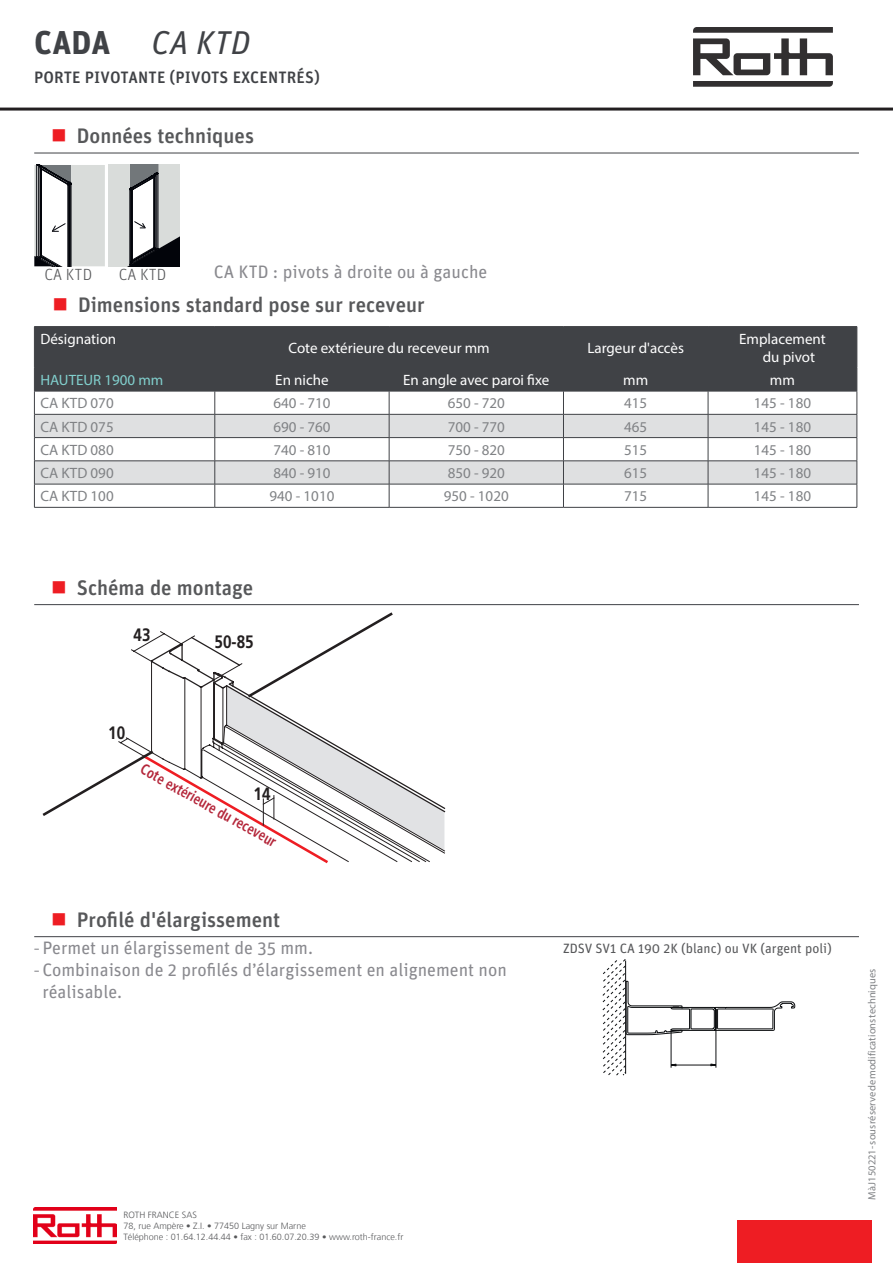
<style>
.page{position:relative;width:893px;height:1263px;background:#fff}
.page>*{position:absolute;margin:0;border:0;box-sizing:border-box;transform-origin:0 0}
.t1{font:italic 33px "Unit OT";color:#404246}
.t2{font:500 21px "Unit OT";color:#57585a}
.paragraphe{font:18px/21.6px "Unit OT";color:#89898e}
.t3{font:700 18px "Frutiger";color:#231f20;scale:.85 1}
.titre__2ème_ligne{font:500 16.5px "Unit OT";letter-spacing:.01em;color:#404246}
.petite_note_schéma{font:300 16.2px "Unit OT";color:#57585a}
.t4{font:700 condensed 15.45px "Frutiger LT";color:#b4263a;scale:.85 1}
.t5{font:15px "Myriad Pro";color:#808285}
.t6{font:15px/18px "Myriad Pro";color:#fff}
.t7{font:15px "Myriad Pro";color:#81cfcd}
.grande_note_schéma{font:13.5px "Unit OT";color:#57585a}
.t8{font:10.5px "Myriad Pro";letter-spacing:.005em;color:#808285}
.t9{font:300 9px "Frutiger";color:#57585a}
.s1{font-weight:700;font-style:normal}
.s2{font-family:"Frutiger";font-weight:300}
</style>
<div class="page">
<img style="left:34px;top:1208px;width:83px;height:35px">
<svg style="left:0;top:75px;width:893px;height:36px"></svg>
<div style="left:35px;top:327px;width:822px;height:64px;background:#404246"></div>
<svg style="left:35px;top:415px;width:822px;height:69px;fill:#dfe0e1"></svg>
<hr style="left:34px;top:326px;width:181px;height:1px;background:#404246">
<hr style="left:34px;top:327px;width:1px;height:41px;background:#404246">
<hr style="left:215px;top:326px;width:174px;height:1px;background:#404246">
<hr style="left:215px;top:327px;width:1px;height:41px;background:#404246">
<hr style="left:389px;top:326px;width:174px;height:1px;background:#404246">
<hr style="left:563px;top:326px;width:145px;height:1px;background:#404246">
<hr style="left:563px;top:327px;width:1px;height:41px;background:#404246">
<hr style="left:708px;top:326px;width:149px;height:1px;background:#404246">
<hr style="left:708px;top:327px;width:1px;height:41px;background:#404246">
<hr style="left:857px;top:327px;width:1px;height:41px;background:#404246">
<hr style="left:34px;top:368px;width:181px;height:1px;background:#404246">
<hr style="left:215px;top:368px;width:174px;height:1px;background:#404246">
<hr style="left:389px;top:368px;width:174px;height:1px;background:#404246">
<hr style="left:563px;top:368px;width:145px;height:1px;background:#404246">
<hr style="left:708px;top:368px;width:149px;height:1px;background:#404246">
<hr style="left:34px;top:391px;width:181px;height:1px;background:#404246">
<hr style="left:215px;top:391px;width:174px;height:1px;background:#404246">
<hr style="left:389px;top:391px;width:174px;height:1px;background:#404246">
<hr style="left:563px;top:391px;width:145px;height:1px;background:#404246">
<hr style="left:708px;top:391px;width:149px;height:1px;background:#404246">
<hr style="left:34px;top:414px;width:181px;height:1px;background:#404246">
<hr style="left:215px;top:414px;width:174px;height:1px;background:#404246">
<hr style="left:389px;top:414px;width:174px;height:1px;background:#404246">
<hr style="left:563px;top:414px;width:145px;height:1px;background:#404246">
<hr style="left:708px;top:414px;width:149px;height:1px;background:#404246">
<hr style="left:34px;top:437px;width:181px;height:1px;background:#404246">
<hr style="left:215px;top:437px;width:174px;height:1px;background:#404246">
<hr style="left:389px;top:437px;width:174px;height:1px;background:#404246">
<hr style="left:563px;top:437px;width:145px;height:1px;background:#404246">
<hr style="left:708px;top:437px;width:149px;height:1px;background:#404246">
<hr style="left:34px;top:461px;width:181px;height:1px;background:#404246">
<hr style="left:215px;top:461px;width:174px;height:1px;background:#404246">
<hr style="left:389px;top:461px;width:174px;height:1px;background:#404246">
<hr style="left:563px;top:461px;width:145px;height:1px;background:#404246">
<hr style="left:708px;top:461px;width:149px;height:1px;background:#404246">
<hr style="left:34px;top:484px;width:181px;height:1px;background:#404246">
<svg style="left:34px;top:369px;width:1px;height:138px"></svg>
<hr style="left:215px;top:484px;width:174px;height:1px;background:#404246">
<svg style="left:215px;top:369px;width:1px;height:138px"></svg>
<hr style="left:389px;top:484px;width:174px;height:1px;background:#404246">
<svg style="left:389px;top:369px;width:1px;height:138px"></svg>
<hr style="left:563px;top:484px;width:145px;height:1px;background:#404246">
<svg style="left:563px;top:369px;width:1px;height:138px"></svg>
<hr style="left:708px;top:484px;width:149px;height:1px;background:#404246">
<svg style="left:708px;top:369px;width:1px;height:138px"></svg>
<svg style="left:857px;top:368px;width:1px;height:139px"></svg>
<hr style="left:34px;top:507px;width:181px;height:1px;background:#404246">
<hr style="left:215px;top:507px;width:174px;height:1px;background:#404246">
<hr style="left:389px;top:507px;width:174px;height:1px;background:#404246">
<hr style="left:563px;top:507px;width:145px;height:1px;background:#404246">
<hr style="left:708px;top:507px;width:149px;height:1px;background:#404246">
<hr style="left:34px;top:153px;width:825px;height:1px;background:#404246">
<hr style="left:34px;top:604px;width:825px;height:1px;background:#404246">
<hr style="left:34px;top:936px;width:825px;height:1px;background:#404246">
<svg style="left:43px;top:612px;width:350px;height:204px"></svg>
<svg style="left:118px;top:631px;width:327px;height:232px"></svg>
<div style="left:737px;top:1220px;width:134px;height:43px;background:#ee1d23"></div>
<svg style="left:693px;top:81px;width:140px;height:6px"></svg>
<svg style="left:693px;top:27px;width:140px;height:48px"></svg>
<div style="left:71px;top:165px;width:34px;height:101px;background:#d9dcda"></div>
<svg style="left:34px;top:165px;width:38px;height:101px"></svg>
<svg style="left:109px;top:165px;width:70px;height:101px"></svg>
<svg style="left:602px;top:959px;width:193px;height:117px"></svg>
<p class="t1" style="left:34px;top:22px;width:218px"><span class="s1">CADA</span> CA KTD</p>
<p class="titre__2ème_ligne" style="left:34px;top:67px;width:287px">PORTE PIVOTANTE (PIVOTS EXCENTRÉS)</p>
<p class="t2" style="left:77px;top:122px;width:179px">Données techniques</p>
<p class="paragraphe" style="left:214px;top:261px;width:275px">CA KTD : pivots à droite ou à gauche</p>
<p class="t2" style="left:78px;top:291px;width:348px">Dimensions standard pose sur receveur</p>
<p class="petite_note_schéma" style="left:44px;top:265px;width:49px">CA KTD</p>
<p class="petite_note_schéma" style="left:119px;top:265px;width:49px">CA KTD</p>
<p class="t6" style="left:40px;top:330px;width:77px">Désignation</p>
<p class="t6" style="left:288px;top:339px;width:203px">Cote extérieure du receveur mm</p>
<p class="t6" style="left:587px;top:339px;width:98px">Largeur d'accès</p>
<p class="t6" style="left:763px;top:330px;width:65px;text-indent:-24px">Emplacement du pivot</p>
<p class="t7" style="left:40px;top:371px;width:125px">HAUTEUR 1900 mm</p>
<p class="t6" style="left:275px;top:371px;width:55px">En niche</p>
<p class="t6" style="left:403px;top:371px;width:148px">En angle avec paroi fixe</p>
<p class="t6" style="left:623px;top:371px;width:27px">mm</p>
<p class="t6" style="left:770px;top:371px;width:27px">mm</p>
<p class="t5" style="left:40px;top:394px;width:75px">CA KTD 070</p>
<p class="t5" style="left:273px;top:394px;width:59px">640 - 710</p>
<p class="t5" style="left:448px;top:394px;width:59px">650 - 720</p>
<p class="t5" style="left:624px;top:394px;width:25px">415</p>
<p class="t5" style="left:754px;top:394px;width:59px">145 - 180</p>
<p class="t5" style="left:40px;top:417px;width:75px">CA KTD 075</p>
<p class="t5" style="left:273px;top:417px;width:59px">690 - 760</p>
<p class="t5" style="left:448px;top:417px;width:59px">700 - 770</p>
<p class="t5" style="left:624px;top:417px;width:25px">465</p>
<p class="t5" style="left:754px;top:417px;width:59px">145 - 180</p>
<p class="t5" style="left:40px;top:441px;width:75px">CA KTD 080</p>
<p class="t5" style="left:273px;top:441px;width:59px">740 - 810</p>
<p class="t5" style="left:448px;top:441px;width:59px">750 - 820</p>
<p class="t5" style="left:624px;top:441px;width:25px">515</p>
<p class="t5" style="left:754px;top:441px;width:59px">145 - 180</p>
<p class="t5" style="left:40px;top:464px;width:75px">CA KTD 090</p>
<p class="t5" style="left:273px;top:464px;width:59px">840 - 910</p>
<p class="t5" style="left:448px;top:464px;width:59px">850 - 920</p>
<p class="t5" style="left:624px;top:464px;width:25px">615</p>
<p class="t5" style="left:754px;top:464px;width:59px">145 - 180</p>
<p class="t5" style="left:40px;top:487px;width:75px">CA KTD 100</p>
<p class="t5" style="left:270px;top:487px;width:66px">940 - 1010</p>
<p class="t5" style="left:444px;top:487px;width:66px">950 - 1020</p>
<p class="t5" style="left:624px;top:487px;width:25px">715</p>
<p class="t5" style="left:754px;top:487px;width:59px">145 - 180</p>
<p class="t2" style="left:77px;top:574px;width:178px">Schéma de montage</p>
<p class="t3" style="left:134px;top:624px;width:22px">43</p>
<p class="t3" style="left:215px;top:631px;width:48px">50-85</p>
<p class="t3" style="left:108px;top:722px;width:22px">10</p>
<p class="t4" style="left:146px;top:760px;width:181px;rotate:29deg">Cote extérieure du receveur</p>
<p class="t3" style="left:253px;top:783px;width:22px">14</p>
<p class="t2" style="left:77px;top:906px;width:205px">Profilé d'élargissement</p>
<p class="paragraphe" style="left:34px;top:937px;width:281px"><span class="s2">-</span>Permet un élargissement de 35 mm.</p>
<p class="paragraphe" style="left:42px;top:958px;width:466px;text-indent:-9px"><span class="s2">-</span> Combinaison de 2 profilés d’élargissement en alignement non réalisable.</p>
<p class="grande_note_schéma" style="left:563px;top:940px;width:270px">ZDSV SV1 CA 190 2K (blanc) ou VK (argent poli)</p>
<p class="t9" style="left:123px;top:1210px;width:75px">ROTH FRANCE SAS</p>
<p class="t9" style="left:123px;top:1220px;width:184px">78, rue Ampère • Z.I. • 77450 Lagny sur Marne</p>
<p class="t9" style="left:123px;top:1231px;width:281px">Téléphone : 01.64.12.44.44 • fax : 01.60.07.20.39 • www.roth-france.fr</p>
<p class="t8" style="left:865px;top:1200px;width:233px;rotate:-90deg">MàJ 150221 - sous réserve de modifications techniques</p>
</div>
